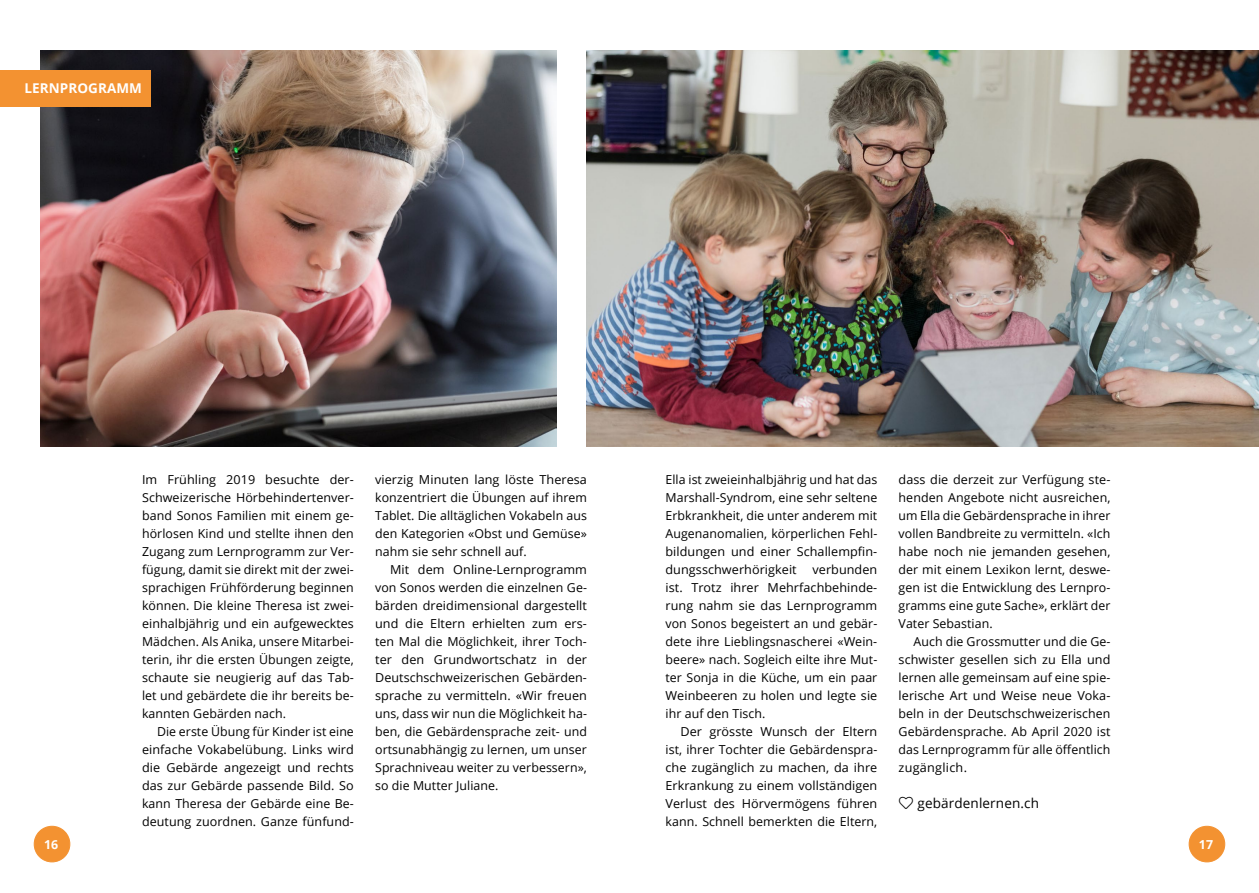
<style>
.page{position:relative;width:1259px;height:893px;background:#fff}
.page>*{position:absolute;margin:0;border:0;box-sizing:border-box;transform-origin:0 0}
.t1{font:13.5px "Open Sans";letter-spacing:.01em;color:#000}
.t2{font:700 13.5px "Open Sans";letter-spacing:.005em;color:#fff}
.t3{font:12.3px/18px "Open Sans";letter-spacing:.005em;color:#000;text-align:justify}
.t4{font:700 12.3px "Open Sans";color:#fff}
</style>
<div class="page">
<div style="left:34px;top:826px;width:36px;height:36px;background:#f39231;border-radius:50%"></div>
<div style="left:34px;top:826px;width:36px;height:36px;border:1px solid #f39231;border-radius:50%"></div>
<div style="left:1189px;top:826px;width:35px;height:36px;background:#f39231;border-radius:50%"></div>
<div style="left:1189px;top:826px;width:36px;height:36px;border:1px solid #f39231;border-radius:50%"></div>
<img style="left:40px;top:50px;width:517px;height:396px">
<div style="left:0;top:70px;width:151px;height:36px;background:#f39231"></div>
<img style="left:587px;top:50px;width:672px;height:396px">
<p class="t2" style="left:25px;top:79px;width:119px">LERNPROGRAMM</p>
<p class="t3" style="left:142px;top:470px;width:213px">Im Frühling 2019 besuchte der-Schweizerische Hörbehindertenver&shy;band Sonos Familien mit einem ge&shy;hörlosen Kind und stellte ihnen den Zugang zum Lernprogramm zur Ver&shy;fügung, damit sie direkt mit der zwei&shy;sprachigen Frühförderung beginnen können. Die kleine Theresa ist zwei&shy;einhalbjährig und ein aufgewecktes Mädchen. Als Anika, unsere Mitarbei&shy;terin, ihr die ersten Übungen zeigte, schaute sie neugierig auf das Tab&shy;let und gebärdete die ihr bereits be&shy;kannten Gebärden nach.</p>
<p class="t3" style="left:142px;top:722px;width:213px;text-indent:15px">Die erste Übung für Kinder ist eine einfache Vokabelübung. Links wird die Gebärde angezeigt und rechts das zur Gebärde passende Bild. So kann Theresa der Gebärde eine Be&shy;deutung zuordnen. Ganze fünfund-</p>
<p class="t3" style="left:375px;top:470px;width:213px">vierzig Minuten lang löste Theresa konzentriert die Übungen auf ihrem Tablet. Die alltäglichen Vokabeln aus den Kategorien «Obst und Gemüse» nahm sie sehr schnell auf.</p>
<p class="t3" style="left:375px;top:560px;width:213px;text-indent:15px">Mit dem Online-Lernprogramm von Sonos werden die einzelnen Ge&shy;bärden dreidimensional dargestellt und die Eltern erhielten zum ers&shy;ten Mal die Möglichkeit, ihrer Toch&shy;ter den Grundwortschatz in der Deutschschweizerischen Gebärden&shy;sprache zu vermitteln. «Wir freuen uns, dass wir nun die Möglichkeit ha&shy;ben, die Gebärdensprache zeit- und ortsunabhängig zu lernen, um unser Sprachniveau weiter zu verbessern», so die Mutter Juliane.</p>
<p class="t3" style="left:665px;top:470px;width:213px">Ella ist zweieinhalbjährig und hat das Marshall-Syndrom, eine sehr seltene Erbkrankheit, die unter anderem mit Augenanomalien, körperlichen Fehl&shy;bildungen und einer Schallempfin&shy;dungsschwerhörigkeit</p>
<p class="t3" style="left:665px;top:560px;width:213px;text-indent:147px">verbunden ist. Trotz ihrer Mehrfachbehinde&shy;rung nahm sie das Lernprogramm von Sonos begeistert an und gebär&shy;dete ihre Lieblingsnascherei «Wein&shy;beere» nach. Sogleich eilte ihre Mut&shy;ter Sonja in die Küche, um ein paar Weinbeeren zu holen und legte sie ihr auf den Tisch.</p>
<p class="t3" style="left:665px;top:722px;width:213px;text-indent:15px">Der grösste Wunsch der Eltern ist, ihrer Tochter die Gebärdenspra&shy;che zugänglich zu machen, da ihre Erkrankung zu einem vollständigen Verlust des Hörvermögens führen kann. Schnell bemerkten die Eltern,</p>
<p class="t3" style="left:898px;top:470px;width:213px">dass die derzeit zur Verfügung ste&shy;henden Angebote nicht ausreichen, um Ella die Gebärdensprache in ihrer vollen Bandbreite zu vermitteln. «Ich habe noch nie jemanden gesehen, der mit einem Lexikon lernt, deswe&shy;gen ist die Entwicklung des Lernpro&shy;gramms eine gute Sache», erklärt der Vater Sebastian.</p>
<p class="t3" style="left:898px;top:632px;width:213px;text-indent:15px">Auch die Grossmutter und die Ge&shy;schwister gesellen sich zu Ella und lernen alle gemeinsam auf eine spie&shy;lerische Art und Weise neue Voka&shy;beln in der Deutschschweizerischen Gebärdensprache. Ab April 2020 ist das Lernprogramm für alle öffentlich</p>
<p class="t1" style="left:898px;top:794px;width:142px">▼ gebärdenlernen.ch</p>
<p class="t4" style="left:44px;top:836px;width:16px">16</p>
<p class="t4" style="left:1199px;top:836px;width:16px">17</p>
</div>
